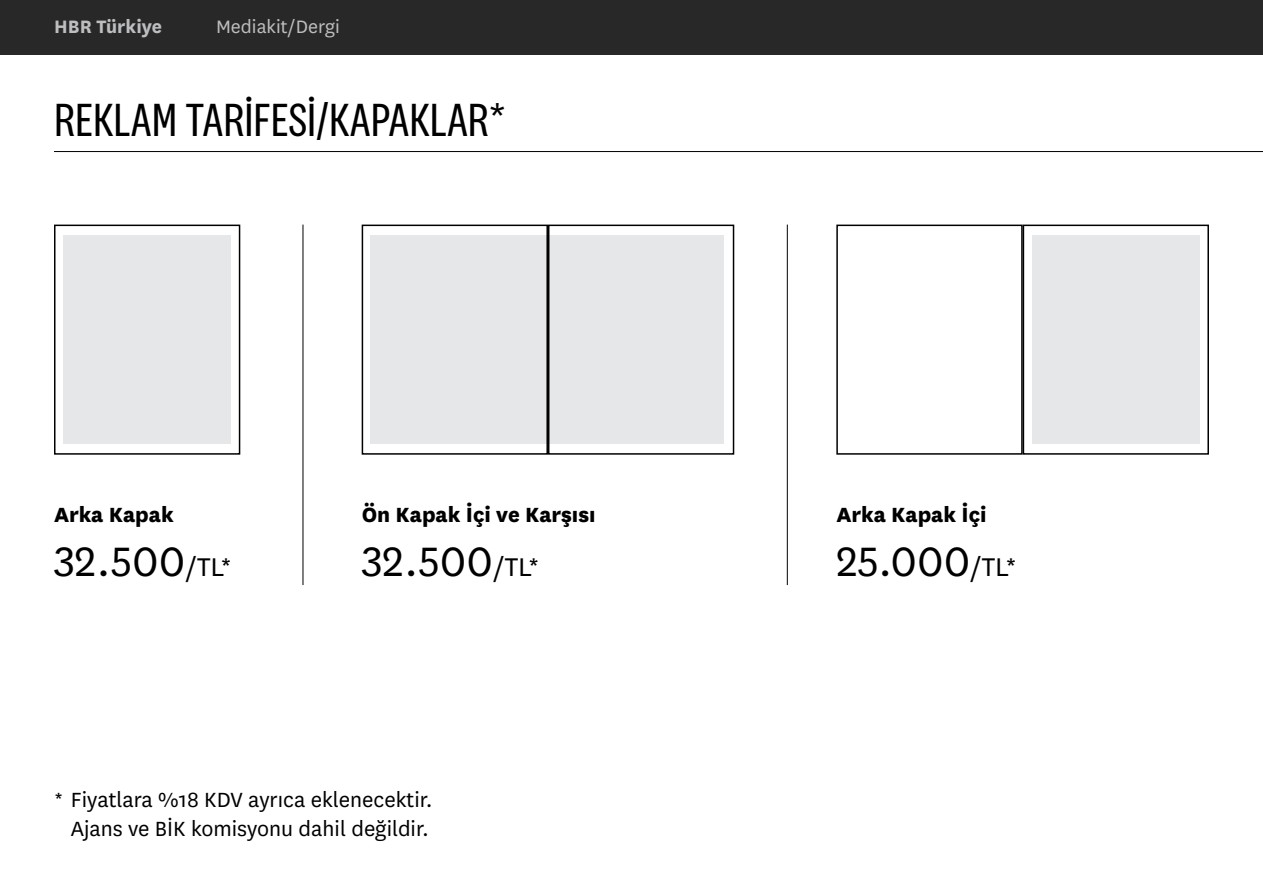
<style>
.page{position:relative;width:1263px;height:893px;background:#fff}
.page>*{position:absolute;margin:0;border:0;box-sizing:border-box;transform-origin:0 0}
.t1{font:48.15px "National 2 Condensed";color:#000}
.t2{font:48px "National HBR";color:#000}
.t3{font:24px/28.8px "National HBR";color:#000;text-align:center}
.t4{font:800 24px "National HBR";color:#000}
.t5{font:21px "National HBR";color:#bcbec0}
.t6{font:700 21px "National HBR";color:#bcbec0}
.s1{font-size:30px}
</style>
<div class="page">
<div style="left:371px;top:235px;width:353px;height:208px;background:#e6e7e8"></div>
<div style="left:0;top:0;width:1263px;height:54px;background:#292829"></div>
<hr style="left:54px;top:151px;width:1209px;height:1px;background:#000">
<hr style="left:303px;top:225px;width:1px;height:360px;background:#000">
<hr style="left:787px;top:225px;width:1px;height:360px;background:#000">
<div style="left:362px;top:225px;width:186px;height:230px;border:2px solid #000"></div>
<div style="left:548px;top:225px;width:186px;height:230px;border:2px solid #000"></div>
<div style="left:836px;top:225px;width:187px;height:230px;border:2px solid #000"></div>
<div style="left:1023px;top:225px;width:186px;height:230px;border:2px solid #000"></div>
<div style="left:54px;top:225px;width:186px;height:230px;border:2px solid #000"></div>
<div style="left:1032px;top:235px;width:168px;height:208px;background:#e6e7e8"></div>
<div style="left:63px;top:235px;width:168px;height:208px;background:#e6e7e8"></div>
<p class="t6" style="left:54px;top:12px;width:110px">HBR Türkiye</p>
<p class="t5" style="left:216px;top:13px;width:125px">Mediakit/Dergi</p>
<h1 class="t1" style="left:54px;top:95px;width:453px">REKLAM TARİFESİ/KAPAKLAR*</h1>
<p class="t4" style="left:54px;top:497px;width:121px">Arka Kapak</p>
<p class="t4" style="left:362px;top:497px;width:235px">Ön Kapak İçi ve Karşısı</p>
<p class="t4" style="left:836px;top:497px;width:152px">Arka Kapak İçi</p>
<h2 class="t2" style="left:54px;top:530px;width:179px">32.500<span class="s1">/TL*</span></h2>
<h2 class="t2" style="left:362px;top:530px;width:179px">32.500<span class="s1">/TL*</span></h2>
<h2 class="t2" style="left:836px;top:530px;width:181px">25.000<span class="s1">/TL*</span></h2>
<p class="t3" style="left:55px;top:784px;width:380px">* Fiyatlara %18 KDV ayrıca eklenecektir.<br>Ajans ve BİK komisyonu dahil değildir.</p>
</div>
